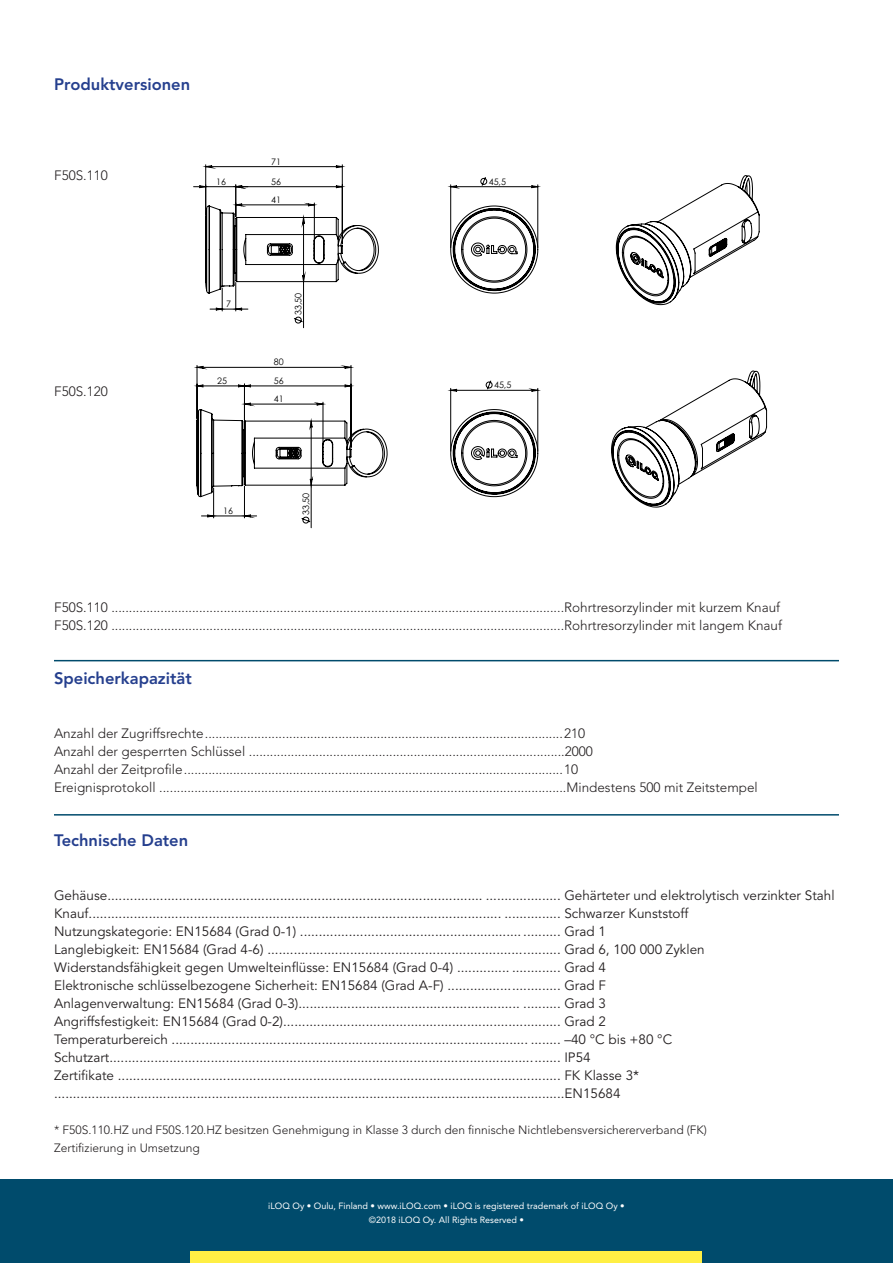
<style>
.page{position:relative;width:893px;height:1263px;background:#fff}
.page>*{position:absolute;margin:0;border:0;box-sizing:border-box;transform-origin:0 0}
.Otsikko{font:800 16.5px "Avenir LT Std";color:#253f8e}
.Taulukko{font:13.5px "Avenir LT Std";color:#231f20}
.Taulukko-2{font:300 13.5px "Avenir LT Std";color:#231f20}
.Bullet_listaus{font:300 13.5px "Avenir LT Std";color:#231f20}
.Taulukko-3{font:300 12px/18px "Avenir LT Std";color:#231f20}
.t1{font:9px/13.5px "Avenir LT Std";color:#fff;text-align:center}
.t2{font:9px/18.1px "Century Gothic";color:#000}
</style>
<div class="page">
<div style="left:0;top:1179px;width:893px;height:84px;background:#004b6c"></div>
<div style="left:191px;top:1252px;width:511px;height:11px;background:#ffef44"></div>
<hr style="left:450px;top:388px;width:1px;height:63px;background:#000">
<hr style="left:537px;top:388px;width:1px;height:63px;background:#000">
<hr style="left:311px;top:485px;width:1px;height:43px;background:#000">
<svg style="left:448px;top:177px;width:92px;height:217px"></svg>
<svg style="left:616px;top:175px;width:144px;height:130px"></svg>
<svg style="left:193px;top:164px;width:195px;height:359px"></svg>
<svg style="left:450px;top:409px;width:88px;height:88px"></svg>
<svg style="left:611px;top:370px;width:156px;height:138px"></svg>
<hr style="left:54px;top:660px;width:785px;height:1px;background:#004b6c">
<hr style="left:54px;top:814px;width:785px;height:1px;background:#004b6c">
<p class="Otsikko" style="left:54px;top:75px;width:137px">Produktversionen</p>
<p class="Bullet_listaus" style="left:54px;top:167px;width:55px">F50S.110</p>
<p class="t2" style="left:216px;top:172px;width:11px">16</p>
<p class="Bullet_listaus" style="left:54px;top:383px;width:55px">F50S.120</p>
<p class="t2" style="left:226px;top:295px;width:6px">7</p>
<p class="t2" style="left:217px;top:371px;width:11px">25</p>
<p class="t2" style="left:223px;top:501px;width:11px">16</p>
<p class="t2" style="left:271px;top:152px;width:11px">71</p>
<p class="t2" style="left:271px;top:172px;width:11px">56<br>41</p>
<p class="t2" style="left:289px;top:315px;width:24px;rotate:-90deg">33,50</p>
<p class="t2" style="left:274px;top:353px;width:11px">80</p>
<p class="t2" style="left:274px;top:371px;width:11px">56<br>41</p>
<p class="t2" style="left:297px;top:515px;width:24px;rotate:-90deg">33,50</p>
<p class="t2" style="left:489px;top:172px;width:19px">45,5</p>
<p class="t2" style="left:494px;top:376px;width:19px">45,5</p>
<p class="Taulukko-2" style="left:54px;top:599px;width:727px">F50S.110 .................................................................................................................................Rohrtresorzylinder mit kurzem Knauf</p>
<p class="Taulukko-2" style="left:54px;top:617px;width:729px">F50S.120 .................................................................................................................................Rohrtresorzylinder mit langem Knauf</p>
<p class="Otsikko" style="left:54px;top:669px;width:139px">Speicherkapazität</p>
<p class="Taulukko-2" style="left:54px;top:725px;width:533px">Anzahl der Zugriffsrechte......................................................................................................210</p>
<p class="Taulukko-2" style="left:54px;top:743px;width:540px">Anzahl der gesperrten Schlüssel ..........................................................................................2000</p>
<p class="Taulukko-2" style="left:54px;top:761px;width:526px">Anzahl der Zeitprofile............................................................................................................10</p>
<p class="Taulukko-2" style="left:54px;top:779px;width:705px">Ereignisprotokoll ....................................................................................................................Mindestens 500 mit Zeitstempel</p>
<p class="Otsikko" style="left:54px;top:831px;width:136px">Technische Daten</p>
<p class="Taulukko" style="left:54px;top:887px;width:782px">Gehäuse.................................................................................................... .................... Gehärteter und elektrolytisch verzinkter Stahl</p>
<p class="Taulukko" style="left:54px;top:905px;width:636px">Knauf.............................................................................................................. ............... Schwarzer Kunststoff</p>
<p class="Taulukko" style="left:54px;top:923px;width:553px">Nutzungskategorie: EN15684 (Grad 0-1) ........................................................... .......... Grad 1</p>
<p class="Taulukko" style="left:54px;top:941px;width:652px">Langlebigkeit: EN15684 (Grad 4-6) .............................................................................. Grad 6, 100 000 Zyklen</p>
<p class="Taulukko" style="left:54px;top:959px;width:553px">Widerstandsfähigkeit gegen Umwelteinflüsse: EN15684 (Grad 0-4) .............. ............. Grad 4</p>
<p class="Taulukko" style="left:54px;top:977px;width:553px">Elektronische schlüsselbezogene Sicherheit: EN15684 (Grad A-F) .............................. Grad F</p>
<p class="Taulukko" style="left:54px;top:995px;width:553px">Anlagenverwaltung: EN15684 (Grad 0-3)........................................................... .......... Grad 3</p>
<p class="Taulukko" style="left:54px;top:1013px;width:553px">Angriffsfestigkeit: EN15684 (Grad 0-2).......................................................................... Grad 2</p>
<p class="Taulukko" style="left:54px;top:1031px;width:620px">Temperaturbereich ............................................................................................... ........ –40 °C bis +80 °C</p>
<p class="Taulukko" style="left:54px;top:1049px;width:538px">Schutzart........................................................................................................................ IP54</p>
<p class="Taulukko" style="left:54px;top:1067px;width:587px">Zertifikate ...................................................................................................................... FK Klasse 3*</p>
<p class="Taulukko" style="left:54px;top:1085px;width:568px">........................................................................................................................................EN15684</p>
<p class="Taulukko-3" style="left:54px;top:1121px;width:654px">* F50S.110.HZ und F50S.120.HZ besitzen Genehmigung in Klasse 3 durch den finnische Nichtlebensversichererverband (FK)<br>Zertifizierung in Umsetzung</p>
<p class="t1" style="left:268px;top:1199px;width:358px">iLOQ Oy • Oulu, Finland • www.iLOQ.com • iLOQ is registered trademark of iLOQ Oy • ©2018 iLOQ Oy. All Rights Reserved •</p>
</div>
